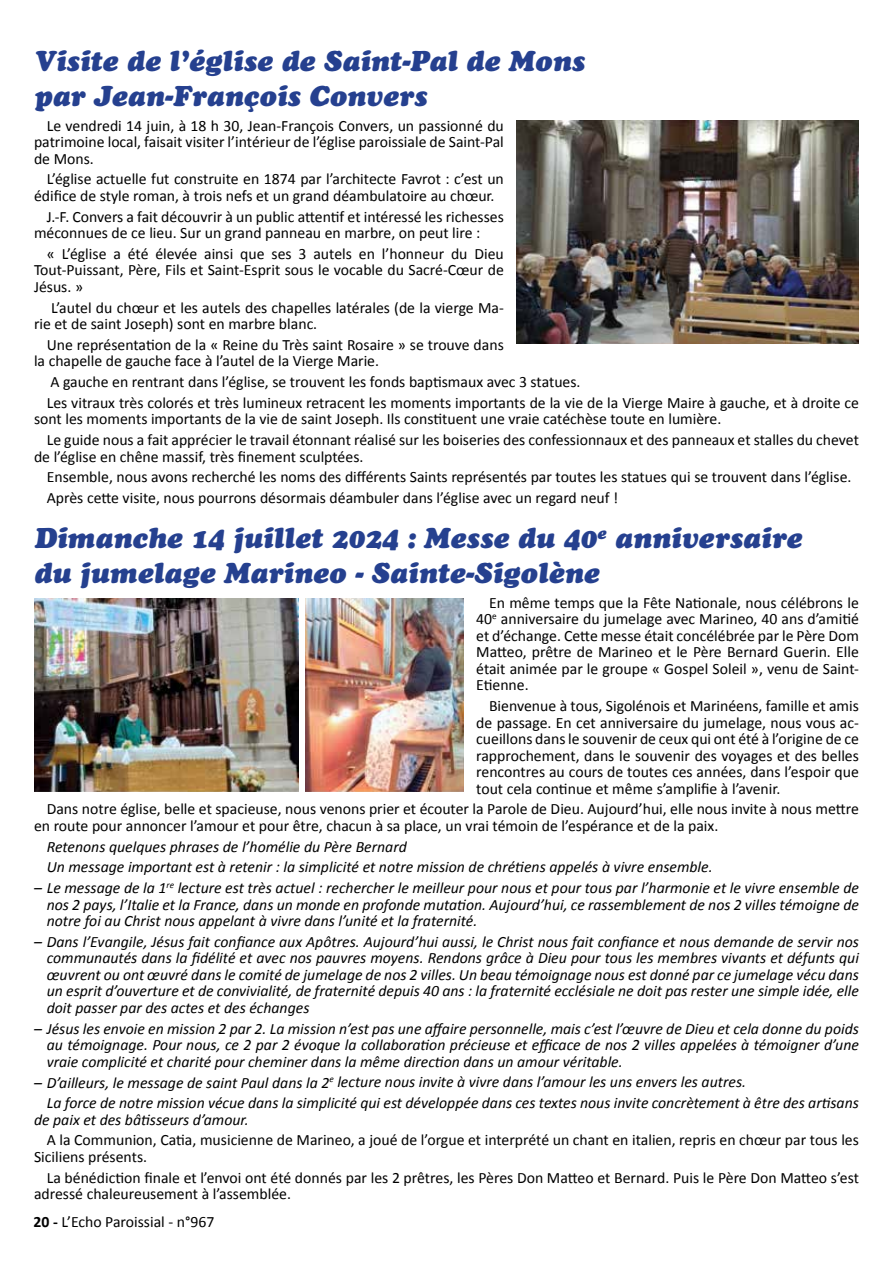
<style>
.page{position:relative;width:893px;height:1263px;background:#fff}
.page>*{position:absolute;margin:0;border:0;box-sizing:border-box;transform-origin:0 0}
.t1{font:italic 28.5px/34.5px "Cooper Black Std";color:#25408f}
.t2{font:15.75px/16.5px "Calibri";color:#000}
.t3{font:italic 15.75px/16.5px "Calibri";color:#000;text-align:justify}
.s1{font-weight:700}
</style>
<div class="page">
<img style="left:517px;top:120px;width:342px;height:223px">
<img style="left:34px;top:598px;width:264px;height:194px">
<img style="left:305px;top:598px;width:158px;height:194px">
<h1 class="t1" style="left:34px;top:43px;width:552px">Visite de l’église de Saint-Pal de Mons par Jean-François Convers</h1>
<p class="t2" style="left:34px;top:116px;width:471px;text-align:justify;text-indent:13px">Le vendredi 14 juin, à 18 h 30, Jean-François Convers, un passionné du patrimoine local, faisait visiter l’intérieur de l’église paroissiale de Saint-Pal de Mons.</p>
<p class="t2" style="left:34px;top:170px;width:471px;text-indent:13px">L’église actuelle fut construite en 1874 par l’architecte Favrot : c’est un édifice de style roman, à trois nefs et un grand déambulatoire au chœur.</p>
<p class="t2" style="left:34px;top:207px;width:471px;text-indent:13px">J.-F. Convers a fait découvrir à un public attentif et intéressé les richesses méconnues de ce lieu. Sur un grand panneau en marbre, on peut lire :</p>
<p class="t2" style="left:34px;top:245px;width:471px;text-align:justify;text-indent:13px">« L’église a été élevée ainsi que ses 3 autels en l’honneur du Dieu Tout-Puissant, Père, Fils et Saint-Esprit sous le vocable du Sacré-Cœur de Jésus. »</p>
<p class="t2" style="left:34px;top:298px;width:471px;text-indent:17px">L’autel du chœur et les autels des chapelles latérales (de la vierge Ma&shy;rie et de saint Joseph) sont en marbre blanc.</p>
<p class="t2" style="left:34px;top:336px;width:471px;text-indent:13px">Une représentation de la « Reine du Très saint Rosaire » se trouve dans la chapelle de gauche face à l’autel de la Vierge Marie.</p>
<p class="t2" style="left:47px;top:371px;width:814px;line-height:20.7px">A gauche en rentrant dans l’église, se trouvent les fonds baptismaux avec 3 statues.<br>Les vitraux très colorés et très lumineux retracent les moments importants de la vie de la Vierge Maire à gauche, et à droite ce</p>
<p class="t2" style="left:47px;top:408px;width:814px;line-height:20.7px;text-indent:-13px">sont les moments importants de la vie de saint Joseph. Ils constituent une vraie catéchèse toute en lumière.<br>Le guide nous a fait apprécier le travail étonnant réalisé sur les boiseries des confessionnaux et des panneaux et stalles du chevet</p>
<p class="t2" style="left:47px;top:445px;width:806px;line-height:20.7px;text-indent:-13px">de l’église en chêne massif, très finement sculptées.<br>Ensemble, nous avons recherché les noms des différents Saints représentés par toutes les statues qui se trouvent dans l’église.<br>Après cette visite, nous pourrons désormais déambuler dans l’église avec un regard neuf !</p>
<h1 class="t1" style="left:34px;top:521px;width:770px">Dimanche 14 juillet 2024 : Messe du 40<sup>e</sup> anniversaire du jumelage Marineo - Sainte-Sigolène</h1>
<p class="t2" style="left:476px;top:594px;width:384px;text-align:justify;text-indent:13px">En même temps que la Fête Nationale, nous célébrons le 40<sup>e</sup> anniversaire du jumelage avec Marineo, 40 ans d’amitié et d’échange. Cette messe était concélébrée par le Père Dom Matteo, prêtre de Marineo et le Père Bernard Guerin. Elle était animée par le groupe « Gospel Soleil », venu de Saint-Etienne.</p>
<p class="t2" style="left:476px;top:697px;width:384px;text-align:justify;text-indent:13px">Bienvenue à tous, Sigolénois et Marinéens, famille et amis de passage. En cet anniversaire du jumelage, nous vous ac&shy;cueillons dans le souvenir de ceux qui ont été à l’origine de ce rapprochement, dans le souvenir des voyages et des belles rencontres au cours de toutes ces années, dans l’espoir que tout cela continue et même s’amplifie à l’avenir.</p>
<p class="t2" style="left:34px;top:800px;width:826px;text-indent:13px">Dans notre église, belle et spacieuse, nous venons prier et écouter la Parole de Dieu. Aujourd’hui, elle nous invite à nous mettre en route pour annoncer l’amour et pour être, chacun à sa place, un vrai témoin de l’espérance et de la paix.</p>
<p class="t3" style="left:47px;top:835px;width:667px;line-height:20.7px">Retenons quelques phrases de l’homélie du Père Bernard<br>Un message important est à retenir : la simplicité et notre mission de chrétiens appelés à vivre ensemble.</p>
<p class="t3" style="left:47px;top:879px;width:814px;text-indent:-13px">– Le message de la 1<sup>re</sup> lecture est très actuel : rechercher le meilleur pour nous et pour tous par l’harmonie et le vivre ensemble de nos 2 pays, l’Italie et la France, dans un monde en profonde mutation. Aujourd’hui, ce rassemblement de nos 2 villes témoigne de notre foi au Christ nous appelant à vivre dans l’unité et la fraternité.</p>
<p class="t3" style="left:47px;top:933px;width:814px;text-indent:-13px">– Dans l’Evangile, Jésus fait confiance aux Apôtres. Aujourd’hui aussi, le Christ nous fait confiance et nous demande de servir nos communautés dans la fidélité et avec nos pauvres moyens. Rendons grâce à Dieu pour tous les membres vivants et défunts qui œuvrent ou ont œuvré dans le comité de jumelage de nos 2 villes. Un beau témoignage nous est donné par ce jumelage vécu dans un esprit d’ouverture et de convivialité, de fraternité depuis 40 ans : la fraternité ecclésiale ne doit pas rester une simple idée, elle doit passer par des actes et des échanges</p>
<p class="t3" style="left:47px;top:1019px;width:814px;text-indent:-13px">– Jésus les envoie en mission 2 par 2. La mission n’est pas une affaire personnelle, mais c’est l’œuvre de Dieu et cela donne du poids au témoignage. Pour nous, ce 2 par 2 évoque la collaboration précieuse et efficace de nos 2 villes appelées à témoigner d’une vraie complicité et charité pour cheminer dans la même direction dans un amour véritable.</p>
<p class="t3" style="left:47px;top:1071px;width:814px;line-height:20.7px;text-indent:-13px">– D’ailleurs, le message de saint Paul dans la 2<sup>e</sup> lecture nous invite à vivre dans l’amour les uns envers les autres.<br>La force de notre mission vécue dans la simplicité qui est développée dans ces textes nous invite concrètement à être des artisans</p>
<p class="t3" style="left:34px;top:1110px;width:216px">de paix et des bâtisseurs d’amour.</p>
<p class="t2" style="left:34px;top:1131px;width:826px;text-indent:13px">A la Communion, Catia, musicienne de Marineo, a joué de l’orgue et interprété un chant en italien, repris en chœur par tous les<br>Siciliens présents.</p>
<p class="t2" style="left:34px;top:1168px;width:826px;text-indent:13px">La bénédiction finale et l’envoi ont été donnés par les 2 prêtres, les Pères Don Matteo et Bernard. Puis le Père Don Matteo s’est adressé chaleureusement à l’assemblée.</p>
<p class="t2" style="left:34px;top:1213px;width:182px"><span class="s1">20 -</span> L’Echo Paroissial - n°967</p>
</div>
